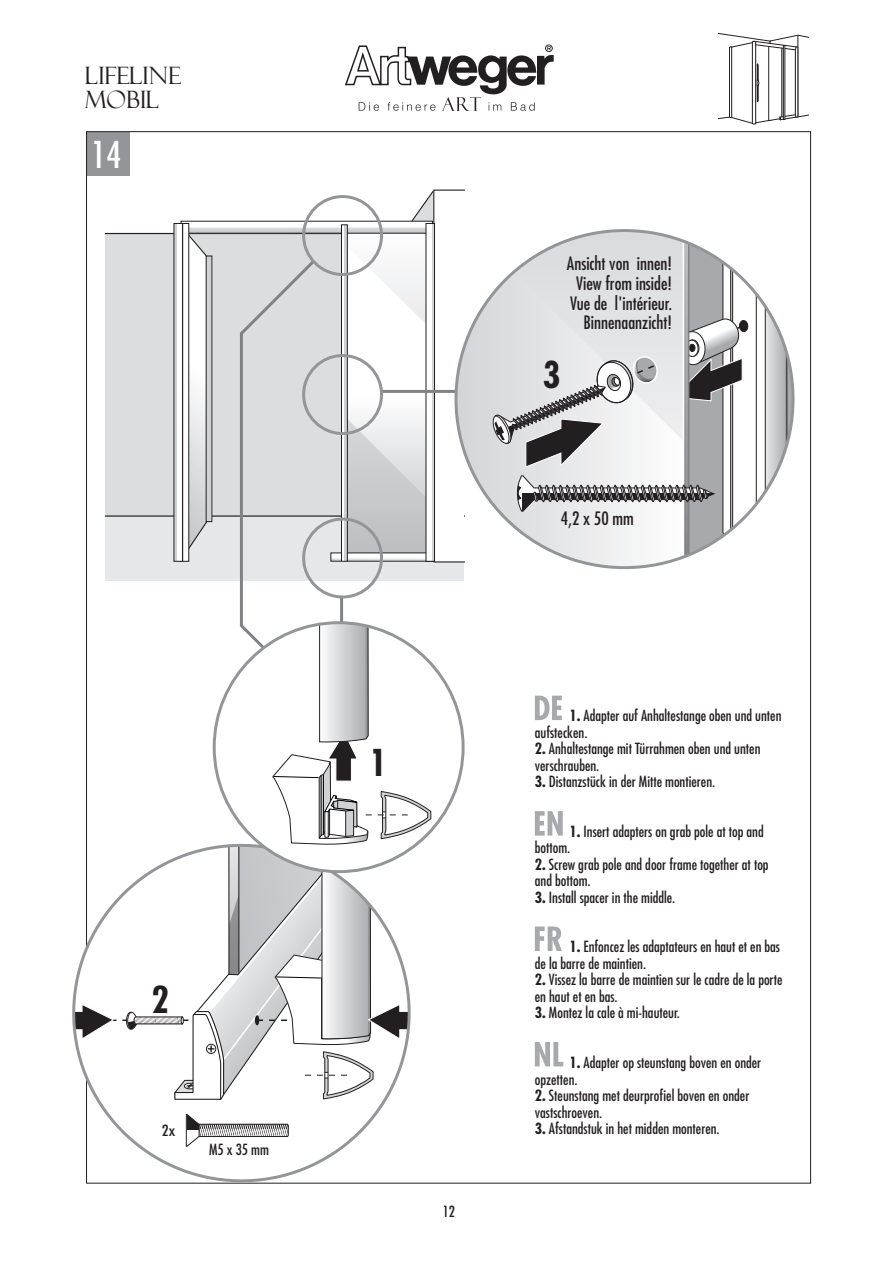
<style>
.page{position:relative;width:893px;height:1263px;background:#fff}
.page>*{position:absolute;margin:0;border:0;box-sizing:border-box;transform-origin:0 0}
.t1{font:700 condensed 36px "Futura Std";color:#231f20}
.t2{font:condensed 36px "Futura Std";color:#fff}
.t3{font:24px/24px "Felix Titling";color:#231f20}
.t4{font:condensed 18px/19.8px "Futura Std";color:#231f20;text-align:right}
.t5{font:condensed 15px/16.5px "Futura Std";color:#231f20}
.t6{font:condensed 15px "Futura Std";color:#231f20;scale:1.11 1}
.s1{font-weight:700}
</style>
<div class="page">
<svg style="left:106px;top:189px;width:358px;height:392px"></svg>
<div style="left:181px;top:221px;width:252px;height:13px;border:1px solid #231f20"></div>
<div style="left:180px;top:223px;width:9px;height:338px;background:#fff"></div>
<hr style="left:180px;top:223px;width:4px;height:338px;background:#d1d2d4">
<div style="left:180px;top:223px;width:9px;height:339px;border:1px solid #231f20"></div>
<div style="left:174px;top:223px;width:8px;height:338px;background:#fff"></div>
<hr style="left:174px;top:223px;width:3px;height:338px;background:#d1d2d4">
<div style="left:173px;top:223px;width:10px;height:339px;border:1px solid #231f20"></div>
<div style="left:426px;top:223px;width:8px;height:338px;background:#fff"></div>
<hr style="left:432px;top:223px;width:2px;height:338px;background:#d1d2d4">
<div style="left:426px;top:223px;width:9px;height:339px;border:1px solid #231f20"></div>
<hr style="left:344px;top:225px;width:3px;height:336px;background:#d1d2d4">
<div style="left:341px;top:224px;width:7px;height:338px;border:1px solid #231f20"></div>
<div style="left:87px;top:132px;width:43px;height:44px;background:#939598"></div>
<svg style="left:72px;top:989px;width:340px;height:195px"></svg>
<svg style="left:238px;top:257px;width:107px;height:366px;background:#dbdcde"></svg>
<svg style="left:535px;top:695px;width:27px;height:25px"></svg>
<svg style="left:535px;top:811px;width:28px;height:24px"></svg>
<svg style="left:535px;top:1042px;width:28px;height:24px"></svg>
<svg style="left:535px;top:926px;width:27px;height:25px"></svg>
<hr style="left:381px;top:390px;width:256px;height:3px;background:#808285">
<div style="left:302px;top:195px;width:81px;height:81px;border:3px solid #939598;border-radius:50%"></div>
<div style="left:302px;top:354px;width:81px;height:81px;border:3px solid #939598;border-radius:50%"></div>
<div style="left:302px;top:518px;width:81px;height:80px;border:3px solid #939598;border-radius:50%"></div>
<svg style="left:345px;top:44px;width:209px;height:67px"></svg>
<svg style="left:718px;top:32px;width:90px;height:92px"></svg>
<svg style="left:74px;top:623px;width:357px;height:472px"></svg>
<svg style="left:456px;top:231px;width:229px;height:337px"></svg>
<svg style="left:491px;top:231px;width:297px;height:304px"></svg>
<h2 class="t3" style="left:85px;top:64px;width:97px">LIFELINE mobil</h2>
<h1 class="t2" style="left:92px;top:133px;width:31px">14</h1>
<h1 class="t1" style="left:152px;top:977px;width:19px">2</h1>
<p class="t6" style="left:162px;top:1121px;width:14px">2x</p>
<p class="t5" style="left:209px;top:1141px;width:61px">M5 x 35 mm</p>
<h1 class="t1" style="left:369px;top:740px;width:19px">1</h1>
<p class="t5" style="left:443px;top:1203px;width:14px">12</p>
<p class="t4" style="left:567px;top:253px;width:107px">Ansicht von innen!<br>View from inside!<br>Vue de l'intérieur.<br>Binnenaanzicht!</p>
<h1 class="t1" style="left:543px;top:352px;width:19px">3</h1>
<p class="t4" style="left:561px;top:508px;width:74px">4,2 x 50 mm</p>
<p class="t5" style="left:535px;top:707px;width:248px;text-indent:35px"><span class="s1">1.</span> Adapter auf Anhaltestange oben und unten aufstecken.</p>
<p class="t5" style="left:535px;top:740px;width:227px"><span class="s1">2.</span> Anhaltestange mit Türrahmen oben und unten verschrauben.</p>
<p class="t5" style="left:535px;top:773px;width:182px"><span class="s1">3.</span> Distanzstück in der Mitte montieren.</p>
<p class="t5" style="left:535px;top:823px;width:230px;text-indent:35px"><span class="s1">1.</span> Insert adapters on grab pole at top and bottom.</p>
<p class="t5" style="left:535px;top:856px;width:235px"><span class="s1">2.</span> Screw grab pole and door frame together at top and bottom.</p>
<p class="t5" style="left:535px;top:889px;width:142px"><span class="s1">3.</span> Install spacer in the middle.</p>
<p class="t5" style="left:535px;top:938px;width:247px;text-indent:35px"><span class="s1">1.</span> Enfoncez les adaptateurs en haut et en bas de la barre de maintien.</p>
<p class="t5" style="left:535px;top:971px;width:249px"><span class="s1">2.</span> Vissez la barre de maintien sur le cadre de la porte en haut et en bas.</p>
<p class="t5" style="left:535px;top:1004px;width:147px"><span class="s1">3.</span> Montez la cale à mi-hauteur.</p>
<p class="t5" style="left:535px;top:1054px;width:228px;text-indent:35px"><span class="s1">1.</span> Adapter op steunstang boven en onder opzetten.</p>
<p class="t5" style="left:535px;top:1087px;width:216px"><span class="s1">2.</span> Steunstang met deurprofiel boven en onder vastschroeven.</p>
<p class="t5" style="left:535px;top:1120px;width:186px"><span class="s1">3.</span> Afstandstuk in het midden monteren.</p>
</div>
